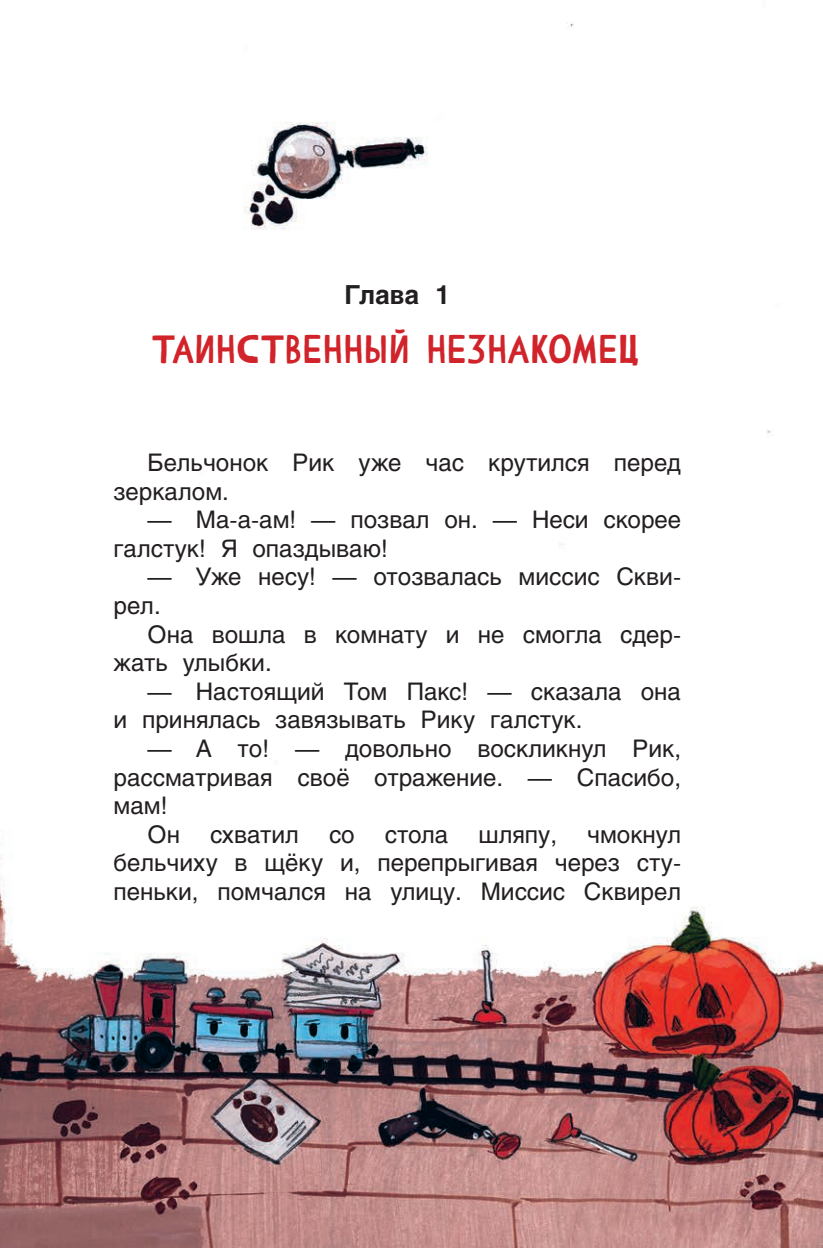
<style>
.page{position:relative;width:823px;height:1248px;background:#fff}
.page>*{position:absolute;margin:0;border:0;box-sizing:border-box;transform-origin:0 0}
.t1{font:40px "Comic CAT";letter-spacing:.015em;color:#d1232a}
.t2{font:700 26px "Helios";color:#231f20}
.t3{font:24px/28.6px "Helios";color:#231f20}
</style>
<div class="page">
<img style="left:0;top:22px;width:822px;height:1225px">
<p class="t2" style="left:344px;top:279px;width:107px">Глава 1</p>
<h1 class="t1" style="left:153px;top:329px;width:489px">ТАИНСТВЕННЫЙ НЕЗНАКОМЕЦ</h1>
<p class="t3" style="left:113px;top:448px;width:568px;text-indent:34px">Бельчонок Рик уже час крутился перед зеркалом.</p>
<p class="t3" style="left:113px;top:505px;width:568px;text-indent:34px">— Ма-а-ам! — позвал он. — Неси ско рее галстук! Я опаздываю!</p>
<p class="t3" style="left:113px;top:562px;width:568px;text-indent:34px">— Уже несу! — отозвалась миссис Скви&shy;рел.</p>
<p class="t3" style="left:113px;top:619px;width:568px;text-indent:34px">Она вошла в комнату и не смогла сдер&shy;жать улыбки.</p>
<p class="t3" style="left:113px;top:676px;width:568px;text-indent:34px">— Настоящий Том Пакс! — сказала она и принялась завязывать Рику галстук.</p>
<p class="t3" style="left:113px;top:733px;width:568px;text-align:justify;text-indent:34px">— А то! — довольно воскликнул Рик, рас сматривая своё отражение. — Спасибо, мам!</p>
<p class="t3" style="left:113px;top:819px;width:568px;text-align:justify;text-indent:34px">Он схватил со стола шляпу, чмокнул бельчиху в щёку и, перепрыгивая через сту&shy;пеньки, помчался на улицу. Миссис Сквирел</p>
</div>
